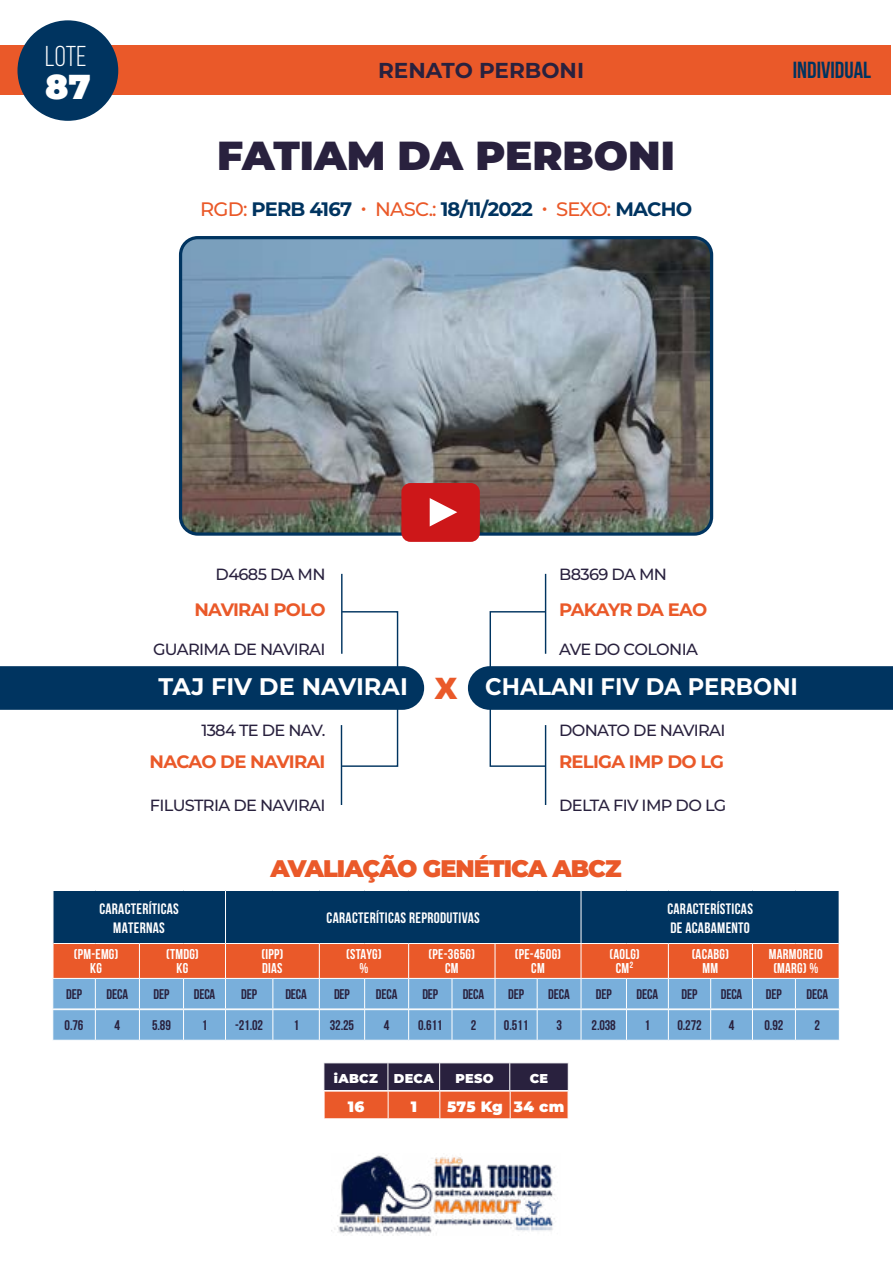
<style>
.page{position:relative;width:893px;height:1263px;background:#fff}
.page>*{position:absolute;margin:0;border:0;box-sizing:border-box;transform-origin:0 0}
.t1{font:900 40.5px "Montserrat";color:#29213e}
.t2{font:900 34.5px "Montserrat";color:#fff}
.t3{font:28.65px "Bebas Neue";color:#fff}
.t4{font:900 24px "Montserrat";letter-spacing:-.04em;color:#ea5929}
.t5{font:700 24px "Montserrat";color:#fff;scale:.94 1}
.t6{font:700 24px "Montserrat";color:#fff}
.t7{font:700 23.25px "Bebas Neue";color:#003460}
.t8{font:700 21.6px "Montserrat";color:#29213e}
.t9{font:700 19.5px "Montserrat";letter-spacing:-.04em;color:#003460}
.t10{font:700 18px "Montserrat";letter-spacing:-.04em;color:#ea5929}
.t11{font:500 16.2px "Montserrat";letter-spacing:-.04em;color:#29213e}
.t12{font:700 15.15px/18.1px "Bebas Neue";letter-spacing:.02em;color:#fff;text-align:center}
.t13{font:900 15px "Montserrat";letter-spacing:.015em;color:#fff}
.t14{font:700 14.25px/14.2px "Bebas Neue";letter-spacing:.02em;color:#fff;text-align:center}
.t15{font:700 13.95px "Bebas Neue";letter-spacing:-.01em;color:#29213e}
.t16{font:900 12.9px "Montserrat";letter-spacing:.02em;color:#fff}
.s1{font-weight:500;color:#ea5929}
.s2{font-family:"Arial";font-weight:900;font-size:29.55px;color:#ea5929}
</style>
<div class="page">
<div style="left:1px;top:45px;width:890px;height:49px;background:#ea5929"></div>
<div style="left:17px;top:20px;width:101px;height:101px;background:#003460;border-radius:50%"></div>
<img style="left:331px;top:1155px;width:224px;height:79px">
<svg style="left:52px;top:890px;width:788px;height:150px;background:#6d7389"></svg>
<hr style="left:52px;top:1009px;width:43px;height:1px;background:#fff">
<hr style="left:52px;top:1010px;width:1px;height:30px;background:#fff">
<hr style="left:95px;top:1009px;width:44px;height:1px;background:#fff">
<hr style="left:95px;top:1010px;width:1px;height:30px;background:#fff">
<hr style="left:139px;top:1009px;width:45px;height:1px;background:#fff">
<hr style="left:139px;top:1010px;width:1px;height:30px;background:#fff">
<hr style="left:184px;top:1009px;width:41px;height:1px;background:#fff">
<hr style="left:183px;top:1010px;width:1px;height:30px;background:#fff">
<hr style="left:225px;top:1009px;width:48px;height:1px;background:#fff">
<hr style="left:225px;top:1010px;width:1px;height:30px;background:#fff">
<hr style="left:273px;top:1009px;width:46px;height:1px;background:#fff">
<hr style="left:272px;top:1010px;width:1px;height:30px;background:#fff">
<hr style="left:319px;top:1009px;width:46px;height:1px;background:#fff">
<hr style="left:319px;top:1010px;width:1px;height:30px;background:#fff">
<hr style="left:365px;top:1009px;width:44px;height:1px;background:#fff">
<hr style="left:364px;top:1010px;width:1px;height:30px;background:#fff">
<hr style="left:409px;top:1009px;width:43px;height:1px;background:#fff">
<hr style="left:408px;top:1010px;width:1px;height:30px;background:#fff">
<hr style="left:452px;top:1009px;width:43px;height:1px;background:#fff">
<hr style="left:452px;top:1010px;width:1px;height:30px;background:#fff">
<hr style="left:495px;top:1009px;width:42px;height:1px;background:#fff">
<hr style="left:495px;top:1010px;width:1px;height:30px;background:#fff">
<hr style="left:537px;top:1009px;width:44px;height:1px;background:#fff">
<hr style="left:537px;top:1010px;width:1px;height:30px;background:#fff">
<hr style="left:581px;top:1009px;width:45px;height:1px;background:#fff">
<hr style="left:581px;top:1010px;width:1px;height:30px;background:#fff">
<hr style="left:626px;top:1009px;width:42px;height:1px;background:#fff">
<hr style="left:626px;top:1010px;width:1px;height:30px;background:#fff">
<hr style="left:668px;top:1009px;width:43px;height:1px;background:#fff">
<hr style="left:668px;top:1010px;width:1px;height:30px;background:#fff">
<hr style="left:711px;top:1009px;width:41px;height:1px;background:#fff">
<hr style="left:710px;top:1010px;width:1px;height:30px;background:#fff">
<hr style="left:752px;top:1009px;width:43px;height:1px;background:#fff">
<hr style="left:752px;top:1010px;width:1px;height:30px;background:#fff">
<hr style="left:795px;top:1009px;width:45px;height:1px;background:#fff">
<hr style="left:795px;top:1010px;width:1px;height:30px;background:#fff">
<hr style="left:839px;top:1010px;width:1px;height:30px;background:#fff">
<svg style="left:324px;top:1063px;width:245px;height:56px;background:#904940"></svg>
<hr style="left:324px;top:1118px;width:64px;height:1px;background:#fff">
<div style="left:490px;top:611px;width:56px;height:156px;border:1px solid #003460"></div>
<div style="left:341px;top:611px;width:57px;height:156px;border:1px solid #003460"></div>
<hr style="left:341px;top:574px;width:1px;height:80px;background:#003460">
<hr style="left:341px;top:725px;width:1px;height:80px;background:#003460">
<hr style="left:545px;top:574px;width:1px;height:80px;background:#003460">
<hr style="left:545px;top:725px;width:1px;height:80px;background:#003460">
<div style="left:0;top:666px;width:424px;height:44px;background:#003460"></div>
<div style="left:468px;top:666px;width:425px;height:44px;background:#003460"></div>
<img style="left:183px;top:240px;width:526px;height:292px">
<div style="left:179px;top:236px;width:534px;height:300px;border:3px solid #003460;border-radius:17px"></div>
<div style="left:401px;top:483px;width:79px;height:59px;background:#cd1719;border-radius:9px"></div>
<svg style="left:429px;top:498px;width:28px;height:28px"></svg>
<h3 class="t3" style="left:45px;top:41px;width:43px">Lote</h3>
<h2 class="t2" style="left:45px;top:61px;width:47px">87</h2>
<h3 class="t8" style="left:378px;top:54px;width:207px">RENATO PERBONI</h3>
<h1 class="t1" style="left:217px;top:125px;width:459px">FATIAM DA PERBONI</h1>
<h3 class="t9" style="left:200px;top:195px;width:494px"><span class="s1">RGD:</span> PERB 4167 <span class="s1">• NASC.:</span> 18/11/2022 <span class="s1">• SEXO:</span> MACHO</h3>
<h3 class="t7" style="left:793px;top:57px;width:80px">INDIVIDUAL</h3>
<p class="t11" style="left:216px;top:563px;width:111px">D4685 DA MN</p>
<p class="t11" style="left:559px;top:563px;width:109px">B8369 DA MN</p>
<p class="t10" style="left:194px;top:597px;width:133px">NAVIRAI POLO</p>
<p class="t10" style="left:559px;top:597px;width:150px">PAKAYR DA EAO</p>
<p class="t11" style="left:153px;top:638px;width:174px">GUARIMA DE NAVIRAI</p>
<p class="t11" style="left:559px;top:638px;width:140px">AVE DO COLONIA</p>
<h3 class="t6" style="left:159px;top:669px;width:300px">TAJ FIV DE NAVIRAI <span class="s2">X</span></h3>
<h3 class="t5" style="left:485px;top:669px;width:334px">CHALANI FIV DA PERBONI</h3>
<p class="t11" style="left:201px;top:718px;width:126px">1384 TE DE NAV.</p>
<p class="t11" style="left:559px;top:718px;width:168px">DONATO DE NAVIRAI</p>
<p class="t10" style="left:150px;top:749px;width:177px">NACAO DE NAVIRAI</p>
<p class="t10" style="left:559px;top:749px;width:167px">RELIGA IMP DO LG</p>
<p class="t11" style="left:150px;top:794px;width:177px">FILUSTRIA DE NAVIRAI</p>
<p class="t11" style="left:559px;top:794px;width:169px">DELTA FIV IMP DO LG</p>
<h3 class="t4" style="left:270px;top:850px;width:353px">AVALIAÇÃO GENÉTICA ABCZ</h3>
<p class="t12" style="left:99px;top:900px;width:81px">CARACTERÍTICAS<br>MATERNAS</p>
<p class="t12" style="left:327px;top:909px;width:155px">CARACTERÍTICAS REPRODUTIVAS</p>
<p class="t12" style="left:667px;top:900px;width:87px;text-align:left">CARACTERÍSTICAS<br>DE ACABAMENTO</p>
<p class="t14" style="left:74px;top:947px;width:46px">(PM-EMG)<br>KG</p>
<p class="t14" style="left:166px;top:947px;width:34px">(TMDG)<br>KG</p>
<p class="t14" style="left:261px;top:947px;width:23px;text-align:left">(IPP)<br>DIAS</p>
<p class="t14" style="left:346px;top:947px;width:37px">(STAYG) %</p>
<p class="t14" style="left:429px;top:947px;width:48px">(PE-365G)<br>CM</p>
<p class="t14" style="left:515px;top:947px;width:48px">(PE-450G)<br>CM</p>
<p class="t14" style="left:609px;top:947px;width:32px">(AOLG)<br>CM²</p>
<p class="t14" style="left:692px;top:947px;width:39px">(ACABG)<br>MM</p>
<p class="t14" style="left:769px;top:947px;width:56px">MARMOREIO (MARG) %</p>
<p class="t15" style="left:66px;top:986px;width:17px">DEP</p>
<p class="t15" style="left:107px;top:986px;width:23px">DECA</p>
<p class="t15" style="left:154px;top:986px;width:17px">DEP</p>
<p class="t15" style="left:194px;top:986px;width:23px">DECA</p>
<p class="t15" style="left:241px;top:986px;width:17px">DEP</p>
<p class="t15" style="left:285px;top:986px;width:23px">DECA</p>
<p class="t15" style="left:334px;top:986px;width:17px">DEP</p>
<p class="t15" style="left:376px;top:986px;width:23px">DECA</p>
<p class="t15" style="left:422px;top:986px;width:17px">DEP</p>
<p class="t15" style="left:463px;top:986px;width:23px">DECA</p>
<p class="t15" style="left:508px;top:986px;width:17px">DEP</p>
<p class="t15" style="left:548px;top:986px;width:23px">DECA</p>
<p class="t15" style="left:596px;top:986px;width:17px">DEP</p>
<p class="t15" style="left:637px;top:986px;width:23px">DECA</p>
<p class="t15" style="left:681px;top:986px;width:17px">DEP</p>
<p class="t15" style="left:721px;top:986px;width:23px">DECA</p>
<p class="t15" style="left:766px;top:986px;width:17px">DEP</p>
<p class="t15" style="left:807px;top:986px;width:23px">DECA</p>
<p class="t15" style="left:65px;top:1018px;width:20px">0.76</p>
<p class="t15" style="left:115px;top:1018px;width:7px">4</p>
<p class="t15" style="left:152px;top:1018px;width:20px">5.89</p>
<p class="t15" style="left:202px;top:1018px;width:7px">1</p>
<p class="t15" style="left:235px;top:1018px;width:29px">-21.02</p>
<p class="t15" style="left:293px;top:1018px;width:7px">1</p>
<p class="t15" style="left:330px;top:1018px;width:26px">32.25</p>
<p class="t15" style="left:384px;top:1018px;width:7px">4</p>
<p class="t15" style="left:418px;top:1018px;width:26px">0.611</p>
<p class="t15" style="left:471px;top:1018px;width:7px">2</p>
<p class="t15" style="left:504px;top:1018px;width:26px">0.511</p>
<p class="t15" style="left:556px;top:1018px;width:7px">3</p>
<p class="t15" style="left:592px;top:1018px;width:26px">2.038</p>
<p class="t15" style="left:645px;top:1018px;width:7px">1</p>
<p class="t15" style="left:677px;top:1018px;width:26px">0.272</p>
<p class="t15" style="left:729px;top:1018px;width:7px">4</p>
<p class="t15" style="left:764px;top:1018px;width:20px">0.92</p>
<p class="t15" style="left:815px;top:1018px;width:7px">2</p>
<p class="t16" style="left:334px;top:1069px;width:45px">iABCZ</p>
<p class="t16" style="left:394px;top:1069px;width:41px">DECA</p>
<p class="t16" style="left:456px;top:1069px;width:40px">PESO</p>
<p class="t16" style="left:530px;top:1069px;width:20px">CE</p>
<p class="t13" style="left:348px;top:1095px;width:18px">16</p>
<p class="t13" style="left:411px;top:1095px;width:8px">1</p>
<p class="t13" style="left:447px;top:1095px;width:119px">575 Kg 34 cm</p>
</div>
